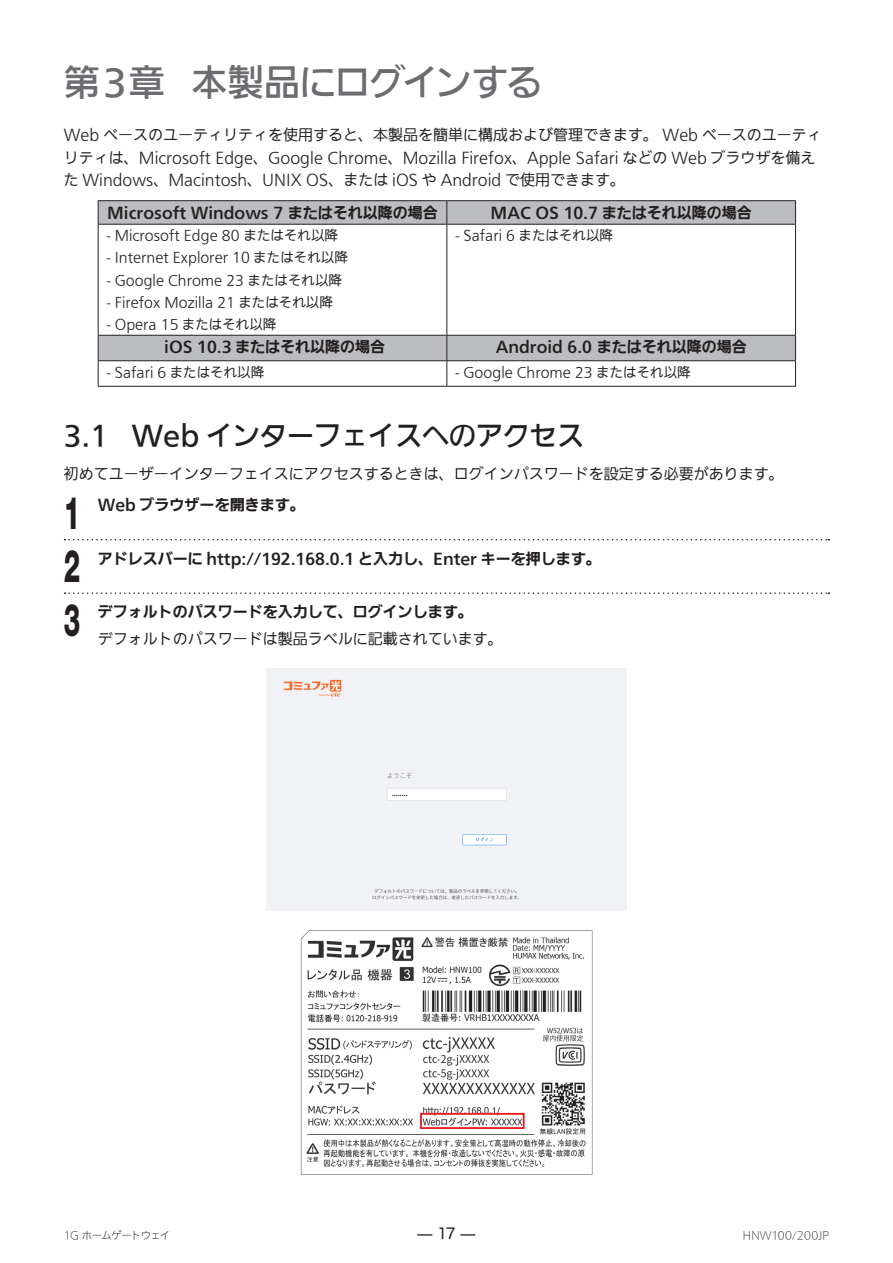
<style>
.page{position:relative;width:893px;height:1263px;background:#fff}
.page>*{position:absolute;margin:0;border:0;box-sizing:border-box;transform-origin:0 0}
.手順_UL{font:800 45px "Helvetica Neue LT Std";color:#231f20;scale:.58 1}
.手順_UL_線無{font:800 45px "Helvetica Neue LT Std";color:#231f20;scale:.58 1}
.見出し_24pt{font:500 36px "SUD Go Dsp IWA";letter-spacing:-.04em;color:#6c6d70}
.見出し_18pt{font:500 27px "SUD Go Dsp IWA";color:#231f20}
.本文_10pt{font:100 15px/22.5px "SUD Gohon IWA";color:#231f20}
.本文_10pt-2{font:700 15px "SUD Go Dsp IWA";color:#231f20}
.手順_UL-2{font:700 15px "SUD Go Dsp IWA";color:#231f20}
.手順_本文_10pt{font:100 15px "SUD Gohon IWA";color:#231f20}
.手順_UL_線無-2{font:700 15px "SUD Go Dsp IWA";color:#231f20}
.t1{font:15px "Hira Maru Pro N W4";color:#231f20}
.本文_9pt{font:100 13.5px "SUD Gohon IWA";color:#231f20}
.t2{font:300 10.5px "SUD Go Dsp IWA";letter-spacing:.005em;color:#231f20}
.t3{font:300 10.5px "SUD Go Dsp IWA";letter-spacing:-.07em;color:#231f20}
</style>
<div class="page">
<svg style="left:65px;top:539px;width:764px;height:1px"></svg>
<svg style="left:65px;top:592px;width:764px;height:2px"></svg>
<svg style="left:99px;top:201px;width:696px;height:159px"></svg>
<hr style="left:98px;top:200px;width:349px;height:1px;background:#231f20">
<svg style="left:98px;top:201px;width:1px;height:23px"></svg>
<hr style="left:447px;top:200px;width:349px;height:1px;background:#231f20">
<svg style="left:446px;top:201px;width:1px;height:23px"></svg>
<svg style="left:795px;top:201px;width:1px;height:23px"></svg>
<hr style="left:98px;top:224px;width:349px;height:1px;background:#231f20">
<hr style="left:98px;top:225px;width:1px;height:110px;background:#231f20">
<hr style="left:447px;top:224px;width:349px;height:1px;background:#231f20">
<hr style="left:446px;top:225px;width:1px;height:110px;background:#231f20">
<hr style="left:795px;top:225px;width:1px;height:110px;background:#231f20">
<hr style="left:98px;top:335px;width:349px;height:1px;background:#231f20">
<hr style="left:447px;top:335px;width:349px;height:1px;background:#231f20">
<hr style="left:98px;top:360px;width:349px;height:1px;background:#231f20">
<svg style="left:98px;top:336px;width:1px;height:50px"></svg>
<hr style="left:447px;top:360px;width:349px;height:1px;background:#231f20">
<svg style="left:446px;top:336px;width:1px;height:50px"></svg>
<svg style="left:795px;top:336px;width:1px;height:50px"></svg>
<hr style="left:98px;top:386px;width:349px;height:1px;background:#231f20">
<hr style="left:447px;top:386px;width:349px;height:1px;background:#231f20">
<div style="left:266px;top:669px;width:361px;height:241px;background:#f1f2f5"></div>
<img style="left:300px;top:930px;width:293px;height:245px">
<div style="left:420px;top:1113px;width:105px;height:16px;border:2px solid #ee1d23"></div>
<p class="見出し_24pt" style="left:64px;top:64px;width:480px">第３章 本製品にログインする</p>
<p class="本文_10pt" style="left:64px;top:125px;width:760px">Web ベースのユーティリティを使用すると、本製品を簡単に構成および管理できます。 Web ベースのユーティリティは、Microsoft Edge、Google Chrome、Mozilla Firefox、Apple Safari などの Web ブラウザを備えた Windows、Macintosh、UNIX OS、または iOS や Android で使用できます。</p>
<p class="本文_10pt-2" style="left:107px;top:205px;width:332px">Microsoft Windows 7 またはそれ以降の場合</p>
<p class="本文_10pt-2" style="left:491px;top:205px;width:263px">MAC OS 10.7 またはそれ以降の場合</p>
<p class="本文_9pt" style="left:107px;top:228px;width:233px">- Microsoft Edge 80 またはそれ以降</p>
<p class="本文_9pt" style="left:107px;top:251px;width:243px">- Internet Explorer 10 またはそれ以降</p>
<p class="本文_9pt" style="left:107px;top:273px;width:237px">- Google Chrome 23 またはそれ以降</p>
<p class="本文_9pt" style="left:107px;top:295px;width:228px">- Firefox Mozilla 21 またはそれ以降</p>
<p class="本文_9pt" style="left:107px;top:317px;width:171px">- Opera 15 またはそれ以降</p>
<p class="本文_9pt" style="left:455px;top:228px;width:159px">- Safari 6 またはそれ以降</p>
<p class="本文_10pt-2" style="left:164px;top:339px;width:222px">iOS 10.3 またはそれ以降の場合</p>
<p class="本文_10pt-2" style="left:496px;top:339px;width:252px">Android 6.0 またはそれ以降の場合</p>
<p class="本文_9pt" style="left:107px;top:365px;width:159px">- Safari 6 またはそれ以降</p>
<p class="本文_9pt" style="left:455px;top:365px;width:237px">- Google Chrome 23 またはそれ以降</p>
<p class="見出し_18pt" style="left:64px;top:422px;width:522px">3.1 Web インターフェイスへのアクセス</p>
<p class="本文_10pt" style="left:64px;top:464px;width:722px">初めてユーザーインターフェイスにアクセスするときは、ログインパスワードを設定する必要があります。</p>
<p class="手順_UL_線無" style="left:64px;top:486px;width:30px">1</p>
<p class="手順_UL_線無-2" style="left:98px;top:497px;width:208px">Web ブラウザーを開きます。</p>
<p class="手順_UL" style="left:64px;top:539px;width:30px">2</p>
<p class="手順_UL-2" style="left:98px;top:551px;width:505px">アドレスバーに http://192.168.0.1 と入力し、Enter キーを押します。</p>
<p class="手順_UL" style="left:64px;top:593px;width:30px">3</p>
<p class="手順_UL-2" style="left:98px;top:604px;width:376px">デフォルトのパスワードを入力して、ログインします。</p>
<p class="手順_本文_10pt" style="left:98px;top:631px;width:407px">デフォルトのパスワードは製品ラベルに記載されています。</p>
<p class="t3" style="left:64px;top:1230px;width:108px">1G ホームゲートウェイ</p>
<p class="t1" style="left:417px;top:1220px;width:60px">— 17 —</p>
<p class="t2" style="left:743px;top:1230px;width:88px">HNW100/200JP</p>
</div>
